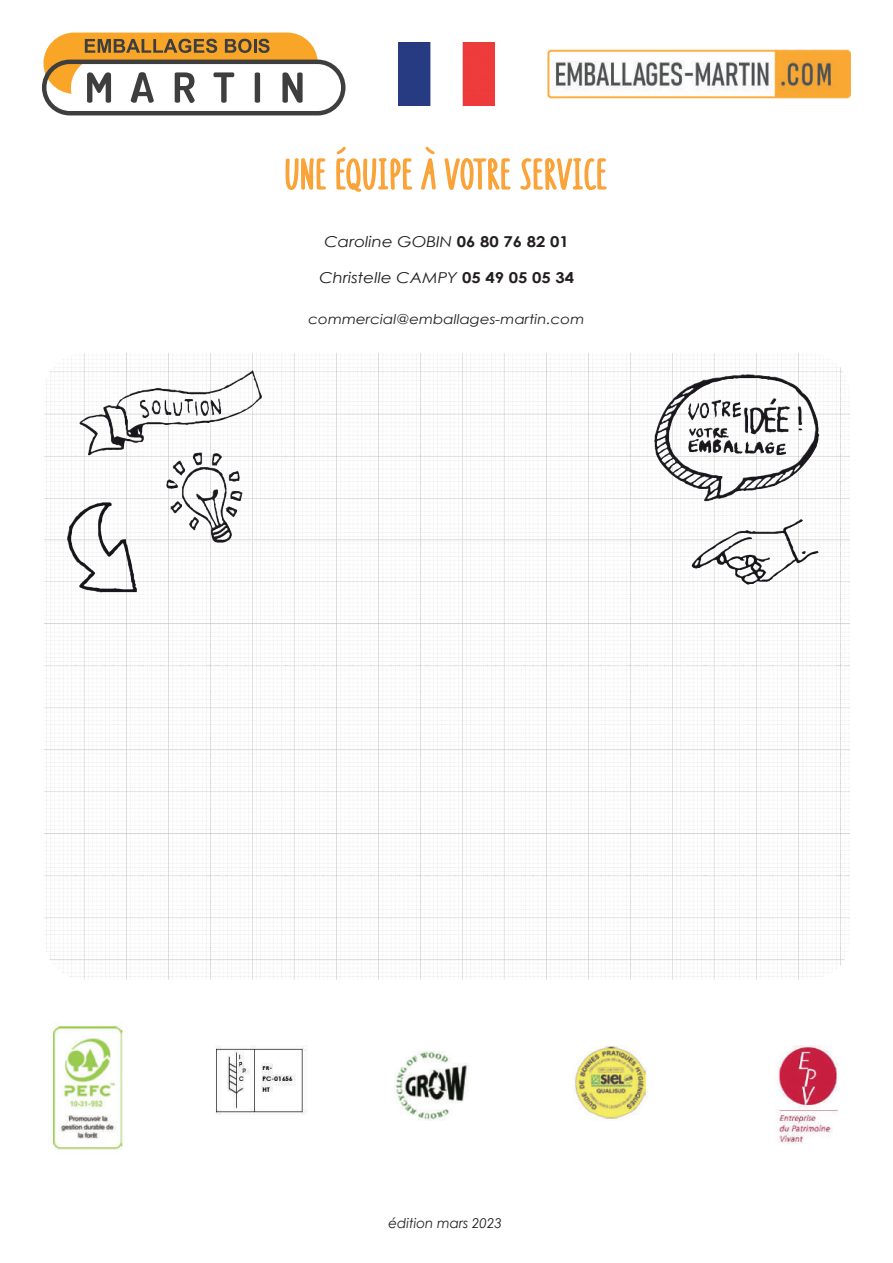
<style>
.page{position:relative;width:893px;height:1263px;background:#fff}
.page>*{position:absolute;margin:0;border:0;box-sizing:border-box;transform-origin:0 0}
.t1{font:39.3px "KEYLIME Demo";color:#f9a339;scale:1.33 1}
.t2{font:italic 15px "Century Gothic";color:#231f20;scale:1.11 1}
.t3{font:italic 13.5px "Century Gothic";color:#231f20;scale:1.11 1}
.t4{font:italic 13.5px "Century Gothic";color:#231f20}
.s1{font-weight:700;font-style:normal}
</style>
<div class="page">
<img style="left:45px;top:439px;width:99px;height:94px">
<img style="left:254px;top:354px;width:204px;height:181px">
<img style="left:458px;top:354px;width:207px;height:181px">
<img style="left:668px;top:354px;width:180px;height:181px">
<img style="left:45px;top:536px;width:202px;height:209px">
<img style="left:247px;top:535px;width:211px;height:210px">
<img style="left:458px;top:535px;width:210px;height:210px">
<img style="left:668px;top:535px;width:180px;height:210px">
<img style="left:45px;top:745px;width:202px;height:190px">
<img style="left:247px;top:745px;width:211px;height:190px">
<img style="left:458px;top:745px;width:210px;height:190px">
<img style="left:668px;top:745px;width:180px;height:190px">
<div style="left:24px;top:333px;width:845px;height:666px;border:20px solid #fff;border-radius:52px"></div>
<img style="left:67px;top:437px;width:210px;height:24px">
<img style="left:145px;top:437px;width:109px;height:119px">
<img style="left:67px;top:495px;width:80px;height:112px">
<img style="left:646px;top:364px;width:189px;height:144px">
<img style="left:413px;top:42px;width:81px;height:64px">
<div style="left:7px;top:301px;width:878px;height:51px;background:#fff"></div>
<svg style="left:24px;top:935px;width:845px;height:64px"></svg>
<img style="left:51px;top:1022px;width:788px;height:128px">
<img style="left:546px;top:50px;width:304px;height:48px">
<img style="left:686px;top:508px;width:136px;height:90px">
<svg style="left:443px;top:158px;width:69px;height:275px"></svg>
<svg style="left:519px;top:158px;width:89px;height:279px"></svg>
<svg style="left:421px;top:146px;width:15px;height:44px"></svg>
<svg style="left:42px;top:32px;width:371px;height:405px"></svg>
<h1 class="t1" style="left:284px;top:156px;width:245px">UNE EQUIPE A VOTRE SERVICE</h1>
<p class="t2" style="left:324px;top:231px;width:222px">Caroline GOBIN <span class="s1">06 80 76 82 01</span></p>
<p class="t2" style="left:319px;top:267px;width:231px">Christelle CAMPY <span class="s1">05 49 05 05 34</span></p>
<p class="t3" style="left:309px;top:310px;width:250px">commercial@emballages-martin.com</p>
<p class="t4" style="left:388px;top:1213px;width:115px">édition mars 2023</p>
</div>
